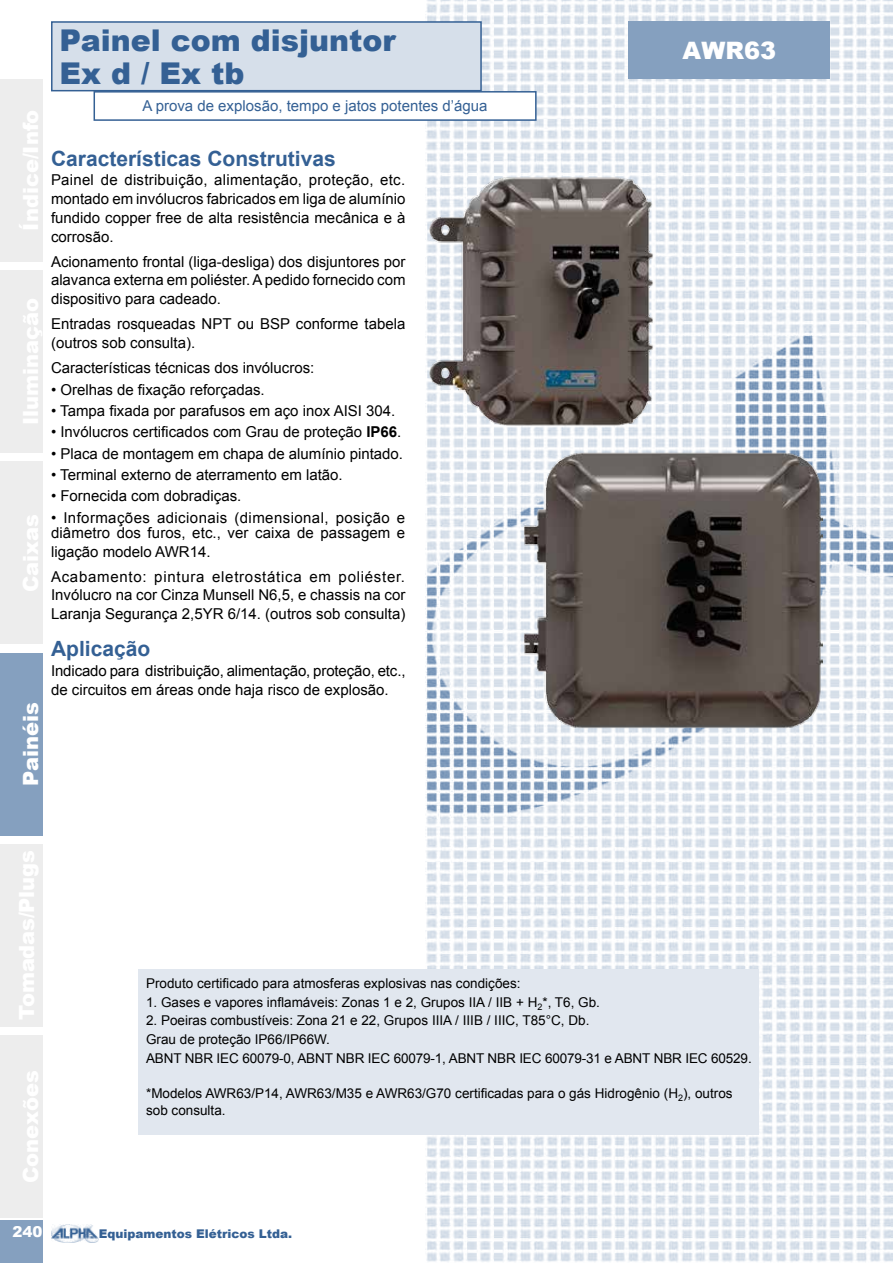
<style>
.page{position:relative;width:893px;height:1263px;background:#fff}
.page>*{position:absolute;margin:0;border:0;box-sizing:border-box;transform-origin:0 0}
.t1{font:900 30px/33px "Arial";color:#346094}
.t2{font:900 24px "Arial";color:#fff}
.t3{font:700 21px "Arial";color:#346094}
.t4{font:900 21px "Arial";color:#fff}
.t5{font:15px/18.8px "Arial";color:#000}
.t6{font:15px/15px "Arial";letter-spacing:.025em;color:#000}
.t7{font:15px/25px "Arial";letter-spacing:.05em;color:#000}
.t8{font:15px "Arial";color:#346094}
.t9{font:900 15px "Arial";color:#fff}
.t10{font:13.5px/18.8px "Arial";color:#000}
.t11{font:900 12px "Arial";color:#346094}
.s1{font-weight:700}
</style>
<div class="page">
<div style="left:0;top:1220px;width:43px;height:43px;background:#85a0bf"></div>
<img style="left:51px;top:1225px;width:48px;height:17px">
<div style="left:0;top:79px;width:43px;height:183px;background:#ededed"></div>
<div style="left:0;top:270px;width:43px;height:183px;background:#ededed"></div>
<div style="left:0;top:461px;width:43px;height:183px;background:#ededed"></div>
<div style="left:0;top:653px;width:43px;height:182px;background:#85a0bf"></div>
<div style="left:0;top:844px;width:43px;height:183px;background:#ededed"></div>
<div style="left:0;top:1035px;width:43px;height:183px;background:#ededed"></div>
<img style="left:425px;top:0;width:468px;height:1262px">
<div style="left:51px;top:21px;width:431px;height:70px;background:#d6dfea;border:2px solid #346094"></div>
<div style="left:94px;top:91px;width:443px;height:30px;background:#fff;border:2px solid #346094"></div>
<div style="left:628px;top:21px;width:201px;height:58px;background:#85a0bf"></div>
<div style="left:138px;top:969px;width:620px;height:166px;background:#e1e7ef"></div>
<img style="left:429px;top:176px;width:226px;height:251px">
<img style="left:523px;top:449px;width:299px;height:281px">
<h1 class="t1" style="left:60px;top:22px;width:338px">Painel com disjuntor<br>Ex d / Ex tb</h1>
<p class="t8" style="left:142px;top:96px;width:347px">A prova de explosão, tempo e jatos potentes d’água</p>
<h3 class="t4" style="left:16px;top:786px;width:85px;rotate:-90deg">Painéis</h3>
<h3 class="t3" style="left:51px;top:145px;width:286px">Características Construtivas</h3>
<p class="t5" style="left:51px;top:171px;width:356px;text-align:justify">Painel de distribuição, alimentação, proteção, etc. montado em invólucros fabricados em liga de alumínio fundido copper free de alta resistência mecânica e à corrosão.</p>
<p class="t5" style="left:51px;top:252px;width:356px;text-align:justify">Acionamento frontal (liga-desliga) dos disjuntores por alavanca externa em poliéster. A pedido fornecido com dispositivo para cadeado.</p>
<p class="t5" style="left:51px;top:315px;width:356px">Entradas rosqueadas NPT ou BSP conforme tabela (outros sob consulta).</p>
<p class="t5" style="left:51px;top:359px;width:265px">Características técnicas dos invólucros:</p>
<p class="t5" style="left:51px;top:380px;width:215px">• Orelhas de fixação reforçadas.</p>
<p class="t5" style="left:51px;top:401px;width:346px">• Tampa fixada por parafusos em aço inox AISI 304.</p>
<p class="t5" style="left:51px;top:423px;width:352px">• Invólucros certificados com Grau de proteção <span class="s1">IP66</span>.</p>
<p class="t5" style="left:51px;top:444px;width:354px">• Placa de montagem em chapa de alumínio pintado.</p>
<p class="t5" style="left:51px;top:465px;width:293px">• Terminal externo de aterramento em latão.</p>
<p class="t5" style="left:51px;top:487px;width:192px">• Fornecida com dobradiças.</p>
<p class="t6" style="left:51px;top:510px;width:356px">• Informações adicionais (dimensional, posição e diâmetro dos furos, etc., ver caixa de passagem e</p>
<p class="t7" style="left:51px;top:539px;width:356px">ligação modelo AWR14.<br>Acabamento: pintura eletrostática em poliéster.</p>
<p class="t5" style="left:51px;top:586px;width:356px">Invólucro na cor Cinza Munsell N6,5, e chassis na cor<br>Laranja Segurança 2,5YR 6/14. (outros sob consulta)</p>
<h3 class="t3" style="left:51px;top:634px;width:101px">Aplicação</h3>
<p class="t5" style="left:51px;top:661px;width:356px">Indicado para distribuição, alimentação, proteção, etc., de circuitos em áreas onde haja risco de explosão.</p>
<h2 class="t2" style="left:682px;top:33px;width:95px">AWR63</h2>
<p class="t10" style="left:146px;top:974px;width:376px">Produto certificado para atmosferas explosivas nas condições:</p>
<p class="t10" style="left:146px;top:993px;width:455px">1. Gases e vapores inflamáveis: Zonas 1 e 2, Grupos IIA / IIB + H<sub>2</sub>*, T6, Gb.</p>
<p class="t10" style="left:146px;top:1011px;width:607px">2. Poeiras combustíveis: Zona 21 e 22, Grupos IIIA / IIIB / IIIC, T85°C, Db.<br>Grau de proteção IP66/IP66W.<br>ABNT NBR IEC 60079-0, ABNT NBR IEC 60079-1, ABNT NBR IEC 60079-31 e ABNT NBR IEC 60529.</p>
<p class="t10" style="left:146px;top:1085px;width:588px;line-height:16.5px">*Modelos AWR63/P14, AWR63/M35 e AWR63/G70 certificadas para o gás Hidrogênio (H<sub>2</sub>), outros sob consulta.</p>
<p class="t9" style="left:13px;top:1220px;width:31px">240</p>
<p class="t11" style="left:99px;top:1224px;width:195px">Equipamentos Elétricos Ltda.</p>
</div>
